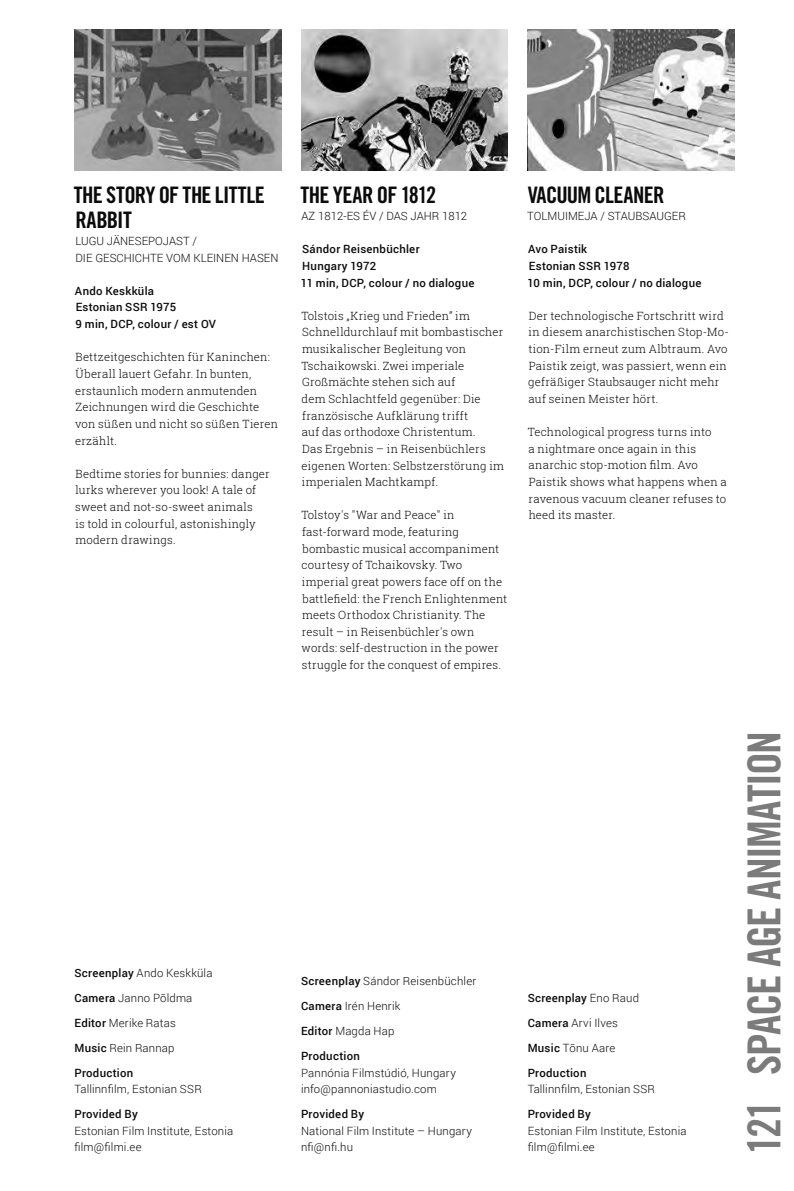
<style>
.page{position:relative;width:794px;height:1191px;background:#fff}
.page>*{position:absolute;margin:0;border:0;box-sizing:border-box;transform-origin:0 0}
.t1{font:45.5px "Trade Gothic LT Pro Bd Cn 20";letter-spacing:-.04em;color:#7b7b7b}
.t2{font:22.75px/24.8px "Trade Gothic LT Pro Bd Cn 20";letter-spacing:-.03em;color:#0b0b0b}
.t3{font:300 11.38px/16.6px "Roboto Slab";letter-spacing:.015em;color:#0b0b0b}
.t4{font:300 11.38px/24.8px "Roboto";letter-spacing:.015em;color:#0b0b0b}
.t5{font:500 11.38px/16.6px "Roboto";letter-spacing:.025em;color:#0b0b0b}
.s1{font-weight:500}
.s2{font-weight:300}
</style>
<div class="page">
<img style="left:301px;top:30px;width:207px;height:140px">
<img style="left:74px;top:30px;width:207px;height:140px">
<img style="left:527px;top:30px;width:207px;height:140px">
<h2 class="t2" style="left:74px;top:183px;width:193px">THE STORY OF THE LITTLE<br>RABBIT</h2>
<p class="t4" style="left:75px;top:232px;width:204px;line-height:16.6px">LUGU JÄNESEPOJAST /<br>DIE GESCHICHTE VOM KLEINEN HASEN</p>
<p class="t5" style="left:75px;top:282px;width:143px">Ando Keskküla<br>Estonian SSR 1975<br>9 min, DCP, colour / est OV</p>
<p class="t3" style="left:75px;top:348px;width:204px">Bettzeitgeschichten für Kaninchen:<br>Überall lauert Gefahr. In bunten, erstaunlich modern anmutenden<br>Zeichnungen wird die Geschichte von süßen und nicht so süßen Tieren erzählt.</p>
<p class="t3" style="left:75px;top:465px;width:196px">Bedtime stories for bunnies: danger lurks wherever you look! A tale of sweet and not-so-sweet animals<br>is told in colourful, astonishingly modern drawings.</p>
<h2 class="t2" style="left:300px;top:183px;width:137px">THE YEAR OF 1812</h2>
<p class="t4" style="left:301px;top:203px;width:167px">AZ 1812-ES ÉV / DAS JAHR 1812</p>
<p class="t5" style="left:301px;top:240px;width:175px">Sándor Reisenbüchler<br>Hungary 1972<br>11 min, DCP, colour / no dialogue</p>
<p class="t3" style="left:301px;top:307px;width:204px">Tolstois „Krieg und Frieden” im<br>Schnelldurchlauf mit bombastischer musikalischer Begleitung von<br>Tschaikowski. Zwei imperiale<br>Großmächte stehen sich auf<br>dem Schlachtfeld gegenüber: Die französische Aufklärung trifft<br>auf das orthodoxe Christentum.<br>Das Ergebnis – in Reisenbüchlers eigenen Worten: Selbstzerstörung im imperialen Machtkampf.</p>
<p class="t3" style="left:301px;top:506px;width:207px">Tolstoy's "War and Peace" in fast-forward mode, featuring bombastic musical accompaniment courtesy of Tchaikovsky. Two imperial great powers face off on the battlefield: the French Enlightenment meets Orthodox Christianity. The result – in Reisenbüchler's own words: self-destruction in the power struggle for the conquest of empires.</p>
<h2 class="t2" style="left:528px;top:183px;width:138px">VACUUM CLEANER</h2>
<p class="t4" style="left:527px;top:203px;width:160px">TOLMUIMEJA / STAUBSAUGER</p>
<p class="t5" style="left:527px;top:240px;width:175px">Avo Paistik<br>Estonian SSR 1978<br>10 min, DCP, colour / no dialogue</p>
<p class="t3" style="left:528px;top:307px;width:202px">Der technologische Fortschritt wird in diesem anarchistischen Stop-Mo&shy;tion-Film erneut zum Albtraum. Avo Paistik zeigt, was passiert, wenn ein gefräßiger Staubsauger nicht mehr auf seinen Meister hört.</p>
<p class="t3" style="left:528px;top:423px;width:200px">Technological progress turns into<br>a nightmare once again in this anarchic stop-motion film. Avo<br>Paistik shows what happens when a ravenous vacuum cleaner refuses to heed its master.</p>
<p class="t4" style="left:74px;top:960px;width:140px"><span class="s1">Screenplay</span> Ando Keskküla<br><span class="s1">Camera</span> Janno Põldma<br><span class="s1">Editor</span> Merike Ratas<br><span class="s1">Music</span> Rein Rannap<br><span class="s1">Production</span></p>
<p class="t4" style="left:74px;top:1076px;width:129px">Tallinnfilm, Estonian SSR</p>
<p class="t5" style="left:74px;top:1105px;width:65px">Provided By</p>
<p class="t4" style="left:74px;top:1122px;width:160px;line-height:16.6px">Estonian Film Institute, Estonia film@filmi.ee</p>
<p class="t4" style="left:301px;top:968px;width:177px"><span class="s1">Screenplay</span> Sándor Reisenbüchler<br><span class="s1">Camera</span> Irén Henrik<br><span class="s1">Editor</span> Magda Hap<br><span class="s1">Production</span></p>
<p class="t4" style="left:301px;top:1063px;width:156px;line-height:16.6px">Pannónia Filmstúdió, Hungary info@pannoniastudio.com</p>
<p class="t5" style="left:301px;top:1105px;width:65px">Provided By</p>
<p class="t4" style="left:301px;top:1122px;width:172px;line-height:16.6px">National Film Institute – Hungary nfi@nfi.hu</p>
<p class="t5" style="left:527px;top:984px;width:113px;line-height:24.8px">Screenplay <span class="s2">Eno Raud<br></span>Camera <span class="s2">Arvi Ilves<br></span>Music <span class="s2">Tõnu Aare<br></span>Production</p>
<p class="t4" style="left:527px;top:1076px;width:129px">Tallinnfilm, Estonian SSR</p>
<p class="t5" style="left:527px;top:1105px;width:65px">Provided By</p>
<p class="t4" style="left:527px;top:1122px;width:160px;line-height:16.6px">Estonian Film Institute, Estonia film@filmi.ee</p>
<h1 class="t1" style="left:737px;top:1154px;width:425px;rotate:-90deg">121 SPACE AGE ANIMATION</h1>
</div>
